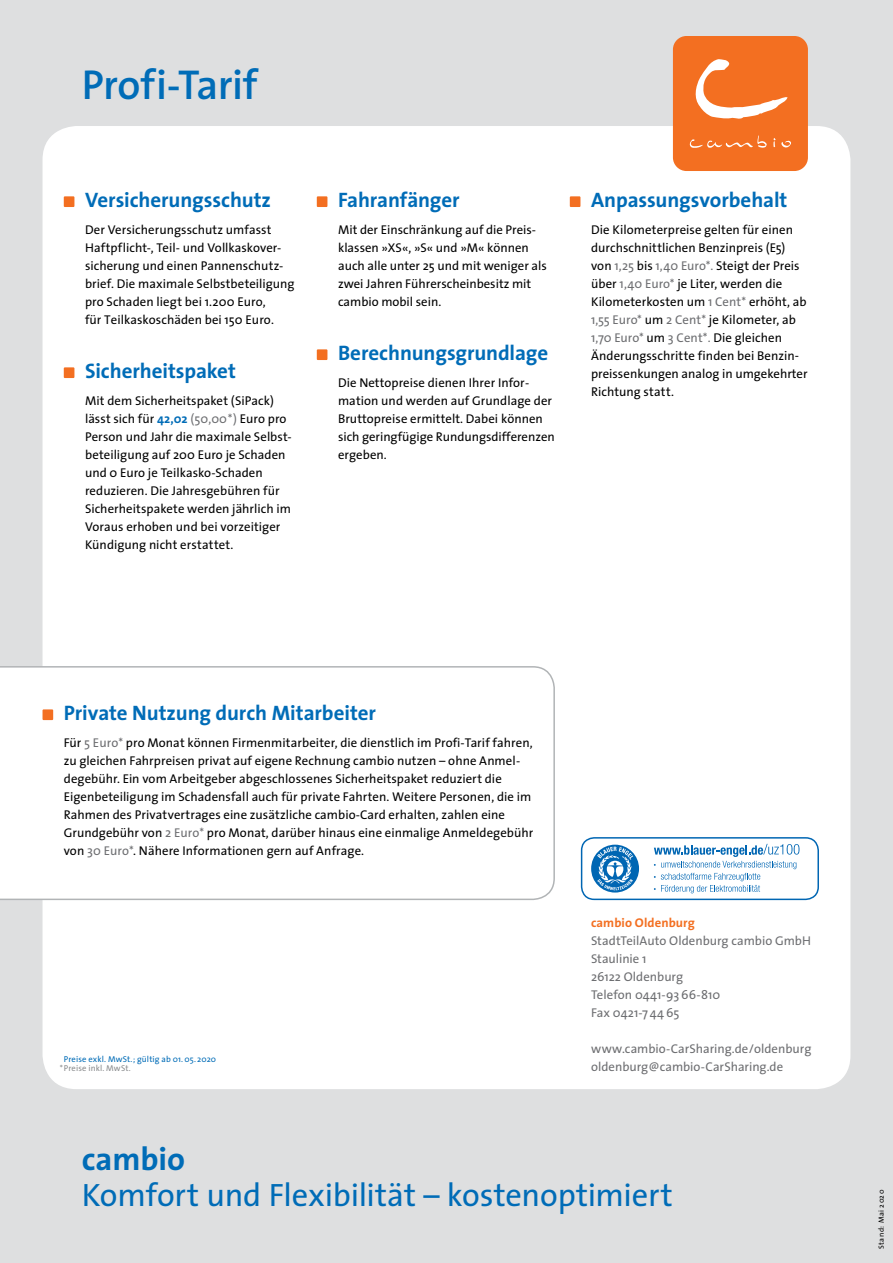
<style>
.page{position:relative;width:893px;height:1263px;background:#dedfe0}
.page>*{position:absolute;margin:0;border:0;box-sizing:border-box;transform-origin:0 0}
.t1{font:600 42px "The Sans";letter-spacing:-.01em;color:#006cb7}
.t2{font:32.4px "The Sans";letter-spacing:-.005em;color:#006cb7}
.t3{font:700 32.4px "The Sans";color:#006cb7}
.t4{font:700 21px "The Sans";letter-spacing:-.005em;color:#006cb7}
.t5{font:12.75px/18px "The Sans";letter-spacing:.005em;color:#000}
.t6{font:12.75px/18px "The Sans Os F";letter-spacing:.005em;color:#000}
.t7{font:12.75px/18px "The Sans";color:#6d6e71}
.t8{font:700 12.75px "The Sans";letter-spacing:.005em;color:#f36f21}
.t9{font:8.55px "The Sans";letter-spacing:.015em;color:#006cb7}
.t10{font:8.55px "The Sans";letter-spacing:.015em;color:#8a8c8e}
.t11{font:7.5px "The Sans";letter-spacing:.065em;color:#000}
.s1{font-family:"The Sans Os F"}
.s2{font-weight:700;color:#006cb7}
.s3{color:#6d6e71}
.s4{font-family:"The Sans Os F";color:#6d6e71}
</style>
<div class="page">
<div style="left:43px;top:126px;width:807px;height:963px;background:#fff;border-radius:34px"></div>
<div style="left:581px;top:837px;width:238px;height:63px;border:2px solid #0066b3;border-radius:13px"></div>
<svg style="left:591px;top:845px;width:48px;height:47px"></svg>
<svg style="left:654px;top:844px;width:145px;height:49px"></svg>
<svg style="left:0;top:665px;width:555px;height:235px"></svg>
<div style="left:673px;top:36px;width:135px;height:135px;background:#f36f21;border-radius:14px"></div>
<svg style="left:773px;top:138px;width:18px;height:9px"></svg>
<svg style="left:689px;top:135px;width:78px;height:13px"></svg>
<svg style="left:695px;top:59px;width:92px;height:60px"></svg>
<div style="left:64px;top:196px;width:10px;height:11px;background:#f36f21"></div>
<div style="left:64px;top:367px;width:10px;height:11px;background:#f36f21"></div>
<div style="left:43px;top:709px;width:10px;height:11px;background:#f36f21"></div>
<div style="left:570px;top:196px;width:10px;height:11px;background:#f36f21"></div>
<div style="left:317px;top:196px;width:10px;height:11px;background:#f36f21"></div>
<div style="left:317px;top:349px;width:10px;height:11px;background:#f36f21"></div>
<h1 class="t1" style="left:82px;top:50px;width:177px">Profi-Tarif</h1>
<h3 class="t4" style="left:85px;top:182px;width:187px">Versicherungsschutz</h3>
<p class="t5" style="left:85px;top:220px;width:211px">Der Versicherungsschutz umfasst Haftpflicht-, Teil- und Vollkaskover&shy;sicherung und einen Pannenschutz&shy;brief. Die maximale Selbstbeteiligung pro Schaden liegt bei 1.200 Eur<span class="s1">o,<br></span>für Teilkaskoschäden bei 150 Eur<span class="s1">o</span>.</p>
<h3 class="t4" style="left:85px;top:353px;width:153px">Sicherheitspaket</h3>
<p class="t5" style="left:85px;top:391px;width:208px">Mit dem Sicherheitspaket (SiPack) lässt sich für <span class="s2">42,02</span> <span class="s3">(50,00*)</span> <span class="s1">Euro</span> pro Person und Jahr die maximale Selbst&shy;beteiligung auf 200 Euro je Schaden und 0 Euro je Teilkasko-Schaden reduzieren. Die Jahresgebühren für Sicherheitspakete werden jährlich im Voraus erhoben und bei vorzeitiger Kündigung nicht erstattet.</p>
<h3 class="t4" style="left:338px;top:182px;width:123px">Fahranfänger</h3>
<p class="t5" style="left:338px;top:220px;width:210px">Mit der Einschränkung auf die Preis&shy;klassen »XS«, »S« und »M« können auch alle unter 25 und mit weniger als zwei Jahren Führerscheinbesitz mit cambio mobil sein.</p>
<h3 class="t4" style="left:338px;top:335px;width:212px">Berechnungsgrundlage</h3>
<p class="t5" style="left:338px;top:373px;width:218px">Die Nettopreise dienen Ihrer Infor&shy;mation und werden auf Grundlage der<br>Bruttopreise ermittelt. Dabei können sich geringfügige Rundungsdifferenzen ergeben.</p>
<h3 class="t4" style="left:591px;top:182px;width:198px">Anpassungsvorbehalt</h3>
<p class="t6" style="left:591px;top:221px;width:218px">Die Kilometerpreise gelten für einen durchschnittlichen Benzinpreis (E5) von <span class="s3">1,25</span> bis <span class="s3">1,40 Euro*.</span> Steigt der Preis über <span class="s3">1,40 Euro*</span> je Liter, werden die Kilometerkosten um <span class="s3">1 Cent*</span> erhöht, ab <span class="s3">1,55 Euro*</span> um <span class="s3">2 Cent*</span> je Kilometer, ab <span class="s3">1,70 Euro*</span> um <span class="s3">3 Cent*.</span> Die gleichen Änderungsschritte finden bei Benzin&shy;preissenkungen analog in umgekehrter Richtung statt.</p>
<h3 class="t4" style="left:64px;top:695px;width:314px">Private Nutzung durch Mitarbeiter</h3>
<p class="t5" style="left:64px;top:733px;width:471px">Für <span class="s4">5 Euro*</span> pro Monat können Firmenmitarbeiter, die dienstlich im Profi-Tarif fahren, zu gleichen Fahrpreisen privat auf eigene Rechnung cambio nutzen – ohne Anmel&shy;degebühr. Ein vom Arbeitgeber abgeschlossenes Sicherheitspaket reduziert die Eigenbeteiligung im Schadensfall auch für private Fahrten. Weitere Personen, die im Rahmen des Privatvertrages eine zusätzliche cambio-Card erhalten, zahlen eine Grundgebühr von <span class="s4">2 Euro*</span> pro Monat, darüber hinaus eine einmalige Anmeldegebühr von <span class="s4">30 Euro*</span>. Nähere Informationen gern auf Anfrage.</p>
<p class="t9" style="left:64px;top:1052px;width:154px">Preise exkl. MwSt.; gültig ab 01.05. 2020</p>
<p class="t10" style="left:60px;top:1061px;width:73px">* Preise inkl. MwSt.</p>
<p class="t8" style="left:591px;top:912px;width:105px">cambio Oldenburg</p>
<p class="t7" style="left:591px;top:931px;width:221px">StadtTeilAuto Oldenburg cambio GmbH<br>Staulinie 1<br>26122 Oldenburg<br>Telefon 0441-93 66-810<br>Fax 0421-7 44 65</p>
<p class="t7" style="left:591px;top:1039px;width:222px">www.cambio-CarSharing.de/oldenburg oldenburg@cambio-CarSharing.de</p>
<h2 class="t3" style="left:82px;top:1132px;width:105px">cambio</h2>
<h2 class="t2" style="left:82px;top:1168px;width:592px">Komfort und Flexibilität – kostenoptimiert</h2>
<p class="t11" style="left:875px;top:1249px;width:61px;rotate:-90deg">Stand: Mai 2020</p>
</div>
